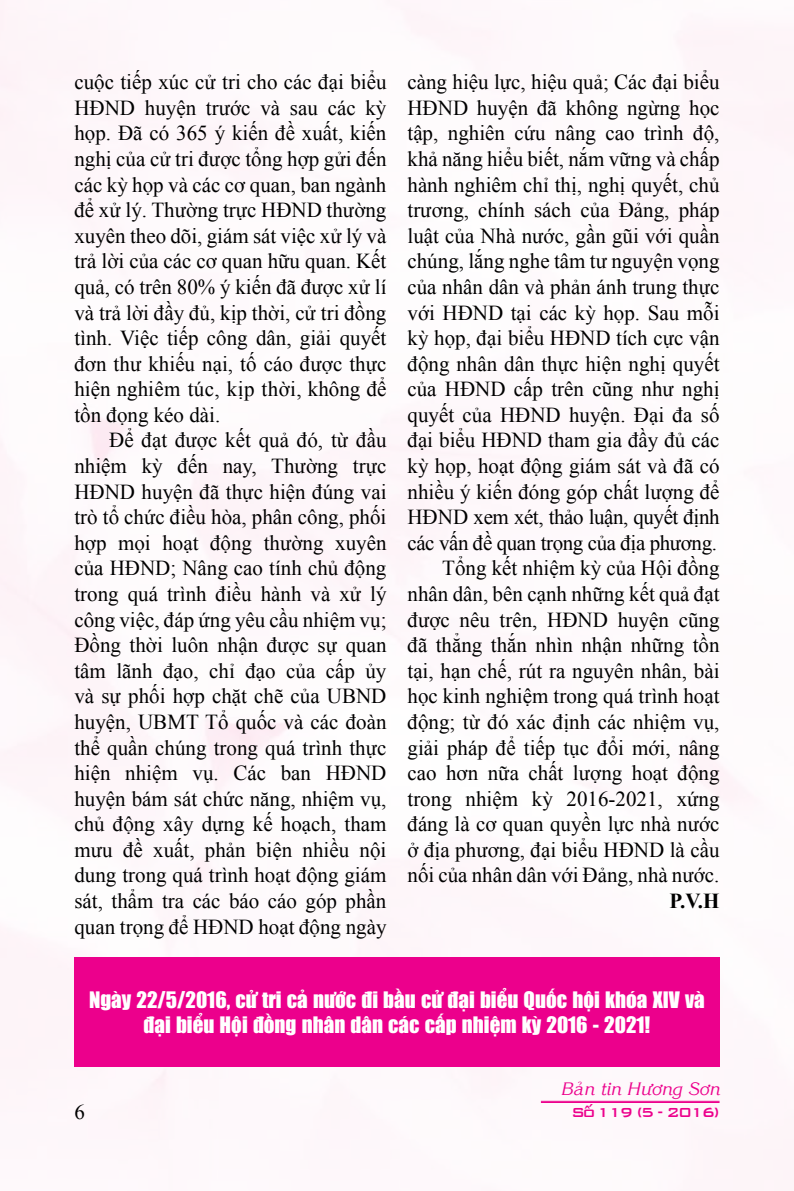
<style>
.page{position:relative;width:794px;height:1191px;background:#fff}
.page>*{position:absolute;margin:0;border:0;box-sizing:border-box;transform-origin:0 0}
.t1{font:21.35px/25.6px "Times New Roman";color:#000;text-align:justify}
.t2{font:700 21.35px "Times New Roman";color:#000}
.t3{font:21px/25.2px "UTM Impact";color:#fff;text-align:center}
.t4{font:21px "Times New Roman";color:#000}
.t5{font:17.5px "VNI Korin Italic";color:#ec008c}
.t6{font:17.5px "HP Bank Regular";letter-spacing:-.1em;color:#ec008c}
</style>
<div class="page">
<img style="left:0;top:0;width:794px;height:1180px">
<hr style="left:541px;top:1101px;width:178px;height:1px;background:#ec008c">
<hr style="left:541px;top:1102px;width:178px;height:1px;background:#ec008c">
<div style="left:74px;top:957px;width:645px;height:110px;background:#ec008c"></div>
<p class="t1" style="left:74px;top:69px;width:313px">cuộc tiếp xúc cử tri cho các đại biểu HĐND huyện trước và sau các kỳ họp. Đã có 365 ý kiến đề xuất, kiến nghị của cử tri được tổng hợp gửi đến các kỳ họp và các cơ quan, ban ngành để xử lý. Thường trực HĐND thường xuyên theo dõi, giám sát việc xử lý và trả lời của các cơ quan hữu quan. Kết quả, có trên 80% ý kiến đã được xử lí và trả lời đầy đủ, kịp thời, cử tri đồng tình. Việc tiếp công dân, giải quyết đơn thư khiếu nại, tố cáo được thực hiện nghiêm túc, kịp thời, không để tồn đọng kéo dài.</p>
<p class="t1" style="left:74px;top:427px;width:313px;text-indent:35px">Để đạt được kết quả đó, từ đầu nhiệm kỳ đến nay, Thường trực HĐND huyện đã thực hiện đúng vai trò tổ chức điều hòa, phân công, phối hợp mọi hoạt động thường xuyên của HĐND; Nâng cao tính chủ động trong quá trình điều hành và xử lý công việc, đáp ứng yêu cầu nhiệm vụ; Đồng thời luôn nhận được sự quan tâm lãnh đạo, chỉ đạo của cấp ủy và sự phối hợp chặt chẽ của UBND huyện, UBMT Tổ quốc và các đoàn thể quần chúng trong quá trình thực hiện nhiệm vụ. Các ban HĐND huyện bám sát chức năng, nhiệm vụ, chủ động xây dựng kế hoạch, tham mưu đề xuất, phản biện nhiều nội dung trong quá trình hoạt động giám sát, thẩm tra các báo cáo góp phần quan trọng để HĐND hoạt động ngày</p>
<p class="t1" style="left:407px;top:69px;width:313px;text-align:right">càng hiệu lực, hiệu quả; Các đại biểu<br>HĐND huyện đã không ngừng học tập, nghiên cứu nâng cao trình độ, khả năng hiểu biết, nắm vững và chấp hành nghiêm chỉ thị, nghị quyết, chủ trương, chính sách của Đảng, pháp luật của Nhà nước, gần gũi với quần chúng, lắng nghe tâm tư nguyện vọng của nhân dân và phản ánh trung thực với HĐND tại các kỳ họp. Sau mỗi kỳ họp, đại biểu HĐND tích cực vận động nhân dân thực hiện nghị quyết của HĐND cấp trên cũng như nghị quyết của HĐND huyện. Đại đa số đại biểu HĐND tham gia đầy đủ các kỳ họp, hoạt động giám sát và đã có nhiều ý kiến đóng góp chất lượng để<br>HĐND xem xét, thảo luận, quyết định các vấn đề quan trọng của địa phương.<br>Tổng kết nhiệm kỳ của Hội đồng nhân dân, bên cạnh những kết quả đạt được nêu trên, HĐND huyện cũng đã thẳng thắn nhìn nhận những tồn tại, hạn chế, rút ra nguyên nhân, bài học kinh nghiệm trong quá trình hoạt động; từ đó xác định các nhiệm vụ, giải pháp để tiếp tục đổi mới, nâng cao hơn nữa chất lượng hoạt động trong nhiệm kỳ 2016-2021, xứng đáng là cơ quan quyền lực nhà nước ở địa phương, đại biểu HĐND là cầu nối của nhân dân với Đảng, nhà nước.</p>
<p class="t2" style="left:669px;top:886px;width:51px">P.V.H</p>
<p class="t3" style="left:89px;top:986px;width:617px">Ngày 22/5/2016, cử tri cả nước đi bầu cử đại biểu Quốc hội khóa XIV và đại biểu Hội đồng nhân dân các cấp nhiệm kỳ 2016 - 2021!</p>
<p class="t4" style="left:74px;top:1097px;width:12px">6</p>
<p class="t5" style="left:561px;top:1075px;width:160px">Baûn tin Höông Sôn</p>
<p class="t6" style="left:571px;top:1102px;width:150px">Soá119 (5 - 2016)</p>
</div>
